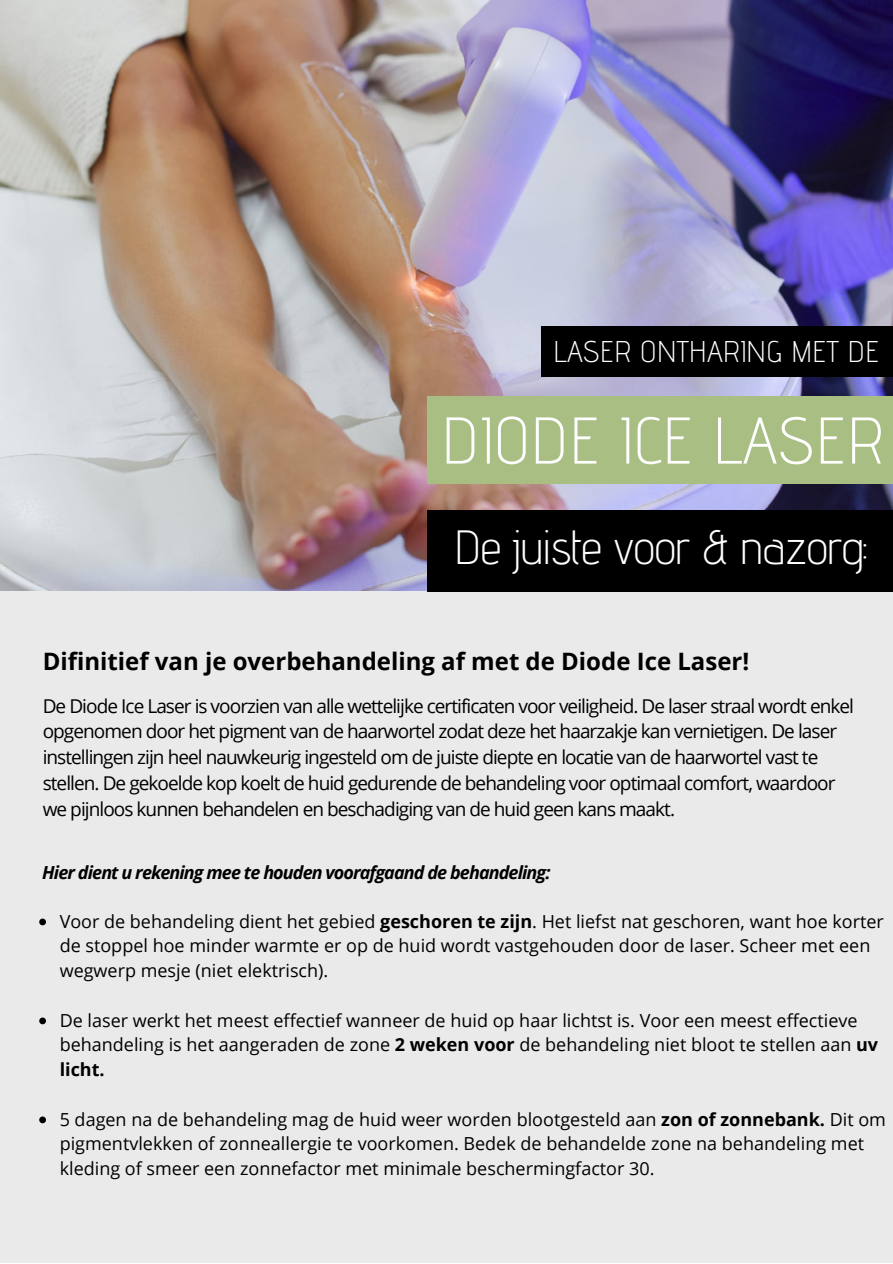
<style>
.page{position:relative;width:893px;height:1264px;background:#fff}
.page>*{position:absolute;margin:0;border:0;box-sizing:border-box;transform-origin:0 0}
.t1{font:300 66px "Advent Pro";letter-spacing:.01em;color:#fff}
.t2{font:300 48px "Advent Pro";letter-spacing:-.02em;color:#fff}
.t3{font:300 30px "Advent Pro";letter-spacing:.01em;color:#fff}
.t4{font:700 24px "Open Sans";color:#000}
.t5{font:19.05px/25.8px "Open Sans";letter-spacing:-.05em;color:#000}
.t6{font:18px/24.8px "Open Sans";color:#000}
.t7{font:italic 700 18px "Open Sans";letter-spacing:-.05em;color:#000}
.s1{font-weight:700}
</style>
<div class="page">
<div style="left:0;top:0;width:892px;height:1262px;background:#ebeaea"></div>
<img style="left:0;top:0;width:892px;height:591px">
<div style="left:541px;top:326px;width:351px;height:50px;background:#000"></div>
<div style="left:427px;top:397px;width:465px;height:86px;background:#a9be83"></div>
<div style="left:427px;top:510px;width:465px;height:81px;background:#000"></div>
<svg style="left:39px;top:918px;width:7px;height:7px"></svg>
<svg style="left:39px;top:1017px;width:7px;height:7px"></svg>
<svg style="left:39px;top:1116px;width:7px;height:7px"></svg>
<h3 class="t3" style="left:553px;top:333px;width:327px">LASER ONTHARING MET DE</h3>
<h1 class="t1" style="left:441px;top:400px;width:444px">DIODE ICE LASER</h1>
<h2 class="t2" style="left:454px;top:518px;width:415px">De juiste voor &amp; nazorg:</h2>
<h3 class="t4" style="left:43px;top:644px;width:708px">Difinitief van je overbehandeling af met de Diode Ice Laser!</h3>
<p class="t5" style="left:43px;top:692px;width:812px">De Diode Ice Laser is voorzien van alle wettelijke certificaten voor veiligheid. De laser straal wordt enkel opgenomen door het pigment van de haarwortel zodat deze het haarzakje kan vernietigen. De laser instellingen zijn heel nauwkeurig ingesteld om de juiste diepte en locatie van de haarwortel vast te stellen. De gekoelde kop koelt de huid gedurende de behandeling voor optimaal comfort, waardoor we pijnloos kunnen behandelen en beschadiging van de huid geen kans maakt.</p>
<p class="t7" style="left:42px;top:859px;width:509px">Hier dient u rekening mee te houden voorafgaand de behandeling:</p>
<p class="t6" style="left:60px;top:908px;width:825px">Voor de behandeling dient het gebied <span class="s1">geschoren te zijn</span>. Het liefst nat geschoren, want hoe korter de stoppel hoe minder warmte er op de huid wordt vastgehouden door de laser. Scheer met een wegwerp mesje (niet elektrisch).</p>
<p class="t6" style="left:60px;top:1007px;width:820px">De laser werkt het meest effectief wanneer de huid op haar lichtst is. Voor een meest effectieve behandeling is het aangeraden de zone <span class="s1">2 weken voor</span> de behandeling niet bloot te stellen aan <span class="s1">uv licht.</span></p>
<p class="t6" style="left:60px;top:1106px;width:827px">5 dagen na de behandeling mag de huid weer worden blootgesteld aan <span class="s1">zon of zonnebank.</span> Dit om pigmentvlekken of zonneallergie te voorkomen. Bedek de behandelde zone na behandeling met kleding of smeer een zonnefactor met minimale beschermingfactor 30.</p>
</div>
